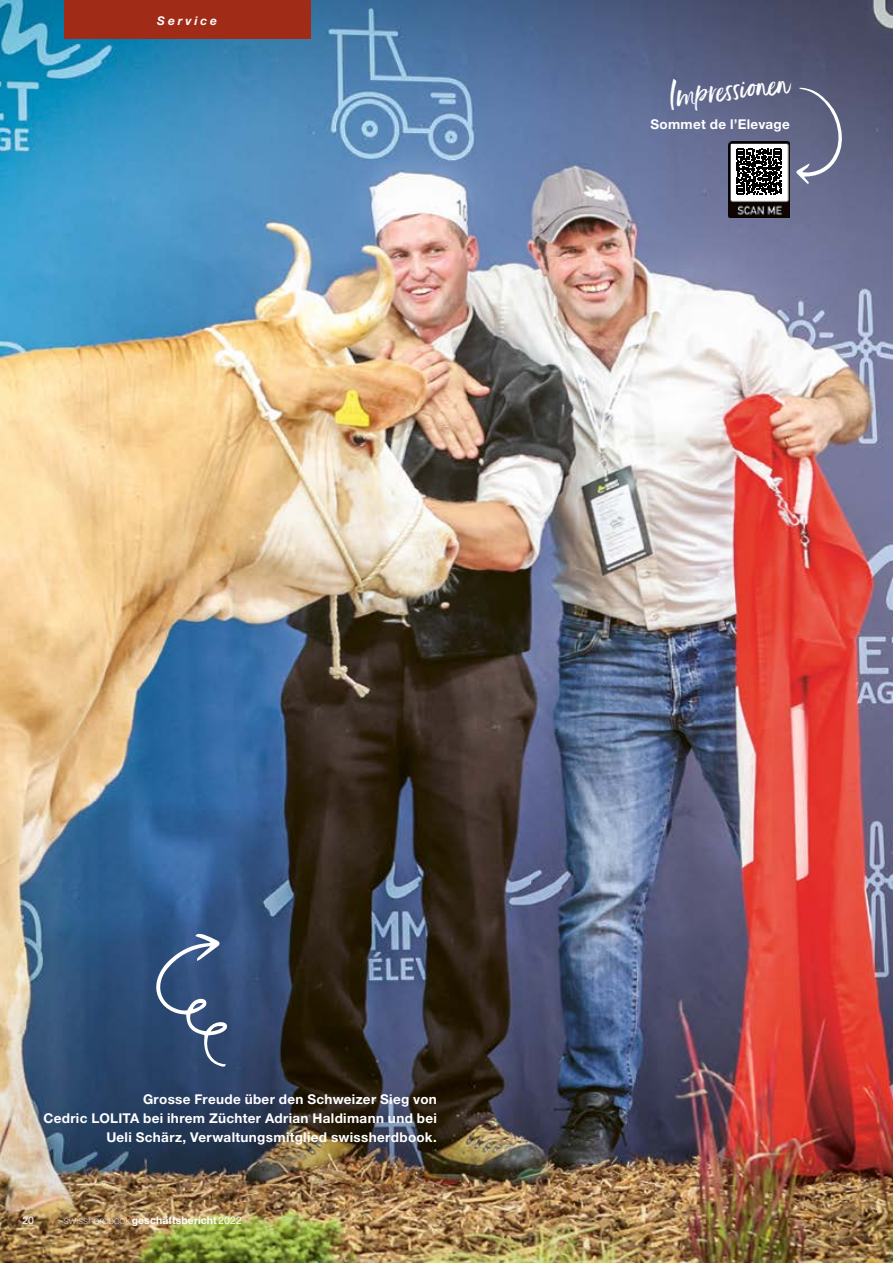
<style>
.page{position:relative;width:893px;height:1263px;background:#fff}
.page>*{position:absolute;margin:0;border:0;box-sizing:border-box;transform-origin:0 0}
.t1{font:30px "Ernestand Emily";color:#fff}
.t2{font:700 13.5px/18.8px "Helvetica Neue LT Std";letter-spacing:.025em;color:#fff;text-align:right}
.t3{font:italic 700 12px "Helvetica Neue LT Std";letter-spacing:.235em;color:#fff}
.t4{font:700 10.5px "Helvetica Neue LT Std";letter-spacing:.005em;color:#fff}
.t5{font:10.5px "Helvetica Neue LT Std";color:#fff}
.s1{font-weight:100}
.s2{font-weight:400}
</style>
<div class="page">
<img style="left:0;top:0;width:893px;height:1263px">
<div style="left:64px;top:0;width:246px;height:38px;background:#a02c18"></div>
<svg style="left:796px;top:88px;width:47px;height:96px;background:#707490"></svg>
<img style="left:728px;top:141px;width:62px;height:77px">
<svg style="left:154px;top:934px;width:74px;height:133px;background:#476086"></svg>
<div style="left:731px;top:144px;width:56px;height:55px;background:#fff"></div>
<svg style="left:736px;top:149px;width:46px;height:45px"></svg>
<p class="t3" style="left:157px;top:13px;width:61px">Service</p>
<h1 class="t1" style="left:668px;top:77px;width:122px;rotate:-6deg">Impressionen</h1>
<p class="t2" style="left:650px;top:115px;width:141px">Sommet de l’Elevage</p>
<p class="t2" style="left:43px;top:1090px;width:395px">Grosse Freude über den Schweizer Sieg von<br>Cedric LOLITA bei ihrem Züchter Adrian Haldimann und bei<br>Ueli Schärz, Verwaltungsmitglied swissherdbook.</p>
<p class="t5" style="left:22px;top:1214px;width:13px">20</p>
<p class="t4" style="left:64px;top:1214px;width:180px"><span class="s1">swissherdbook</span> geschäftsbericht<span class="s2">2022</span></p>
</div>
